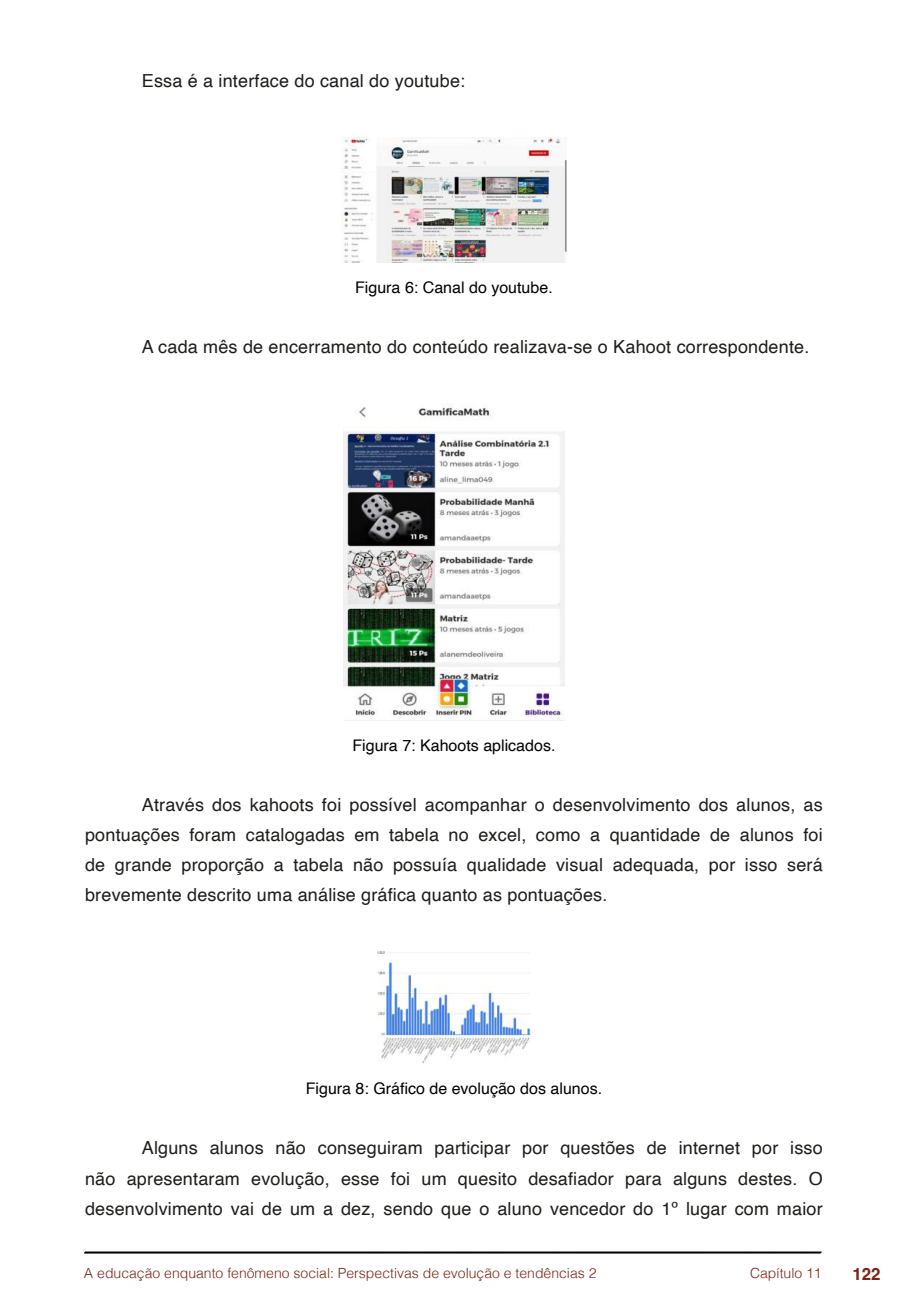
<style>
.page{position:relative;width:908px;height:1304px;background:#fff}
.page>*{position:absolute;margin:0;border:0;box-sizing:border-box;transform-origin:0 0}
.t1{font:18px/30px "Helvetica";letter-spacing:.01em;color:#1d1d1b;text-align:justify}
.t2{font:700 16.8px "Helvetica";color:#7a2616}
.t3{font:16px "Helvetica";color:#000}
.t4{font:300 14px "Helvetica";color:#7a2616}
</style>
<div class="page">
<svg style="left:84px;top:1251px;width:737px;height:3px;background:#515151"></svg>
<img style="left:342px;top:137px;width:223px;height:126px">
<img style="left:343px;top:406px;width:221px;height:315px">
<img style="left:377px;top:951px;width:153px;height:113px">
<p class="t1" style="left:142px;top:66px;width:325px">Essa é a interface do canal do youtube:</p>
<p class="t3" style="left:355px;top:275px;width:199px">Figura 6: Canal do youtube.</p>
<p class="t1" style="left:142px;top:332px;width:668px">A cada mês de encerramento do conteúdo realizava-se o Kahoot correspondente.</p>
<p class="t3" style="left:352px;top:733px;width:204px">Figura 7: Kahoots aplicados.</p>
<p class="t1" style="left:85px;top:790px;width:738px;text-indent:57px">Através dos kahoots foi possível acompanhar o desenvolvimento dos alunos, as pontuações foram catalogadas em tabela no excel, como a quantidade de alunos foi de grande proporção a tabela não possuía qualidade visual adequada, por isso será brevemente descrito uma análise gráfica quanto as pontuações.</p>
<p class="t3" style="left:305px;top:1076px;width:298px">Figura 8: Gráfico de evolução dos alunos.</p>
<p class="t1" style="left:85px;top:1134px;width:738px;text-indent:57px">Alguns alunos não conseguiram participar por questões de internet por isso não apresentaram evolução, esse foi um quesito desafiador para alguns destes. O desenvolvimento vai de um a dez, sendo que o aluno vencedor do 1º lugar com maior</p>
<p class="t4" style="left:84px;top:1261px;width:514px">A educação enquanto fenômeno social: Perspectivas de evolução e tendências 2</p>
<p class="t4" style="left:749px;top:1261px;width:73px">Capítulo 11</p>
<p class="t2" style="left:851px;top:1264px;width:30px">122</p>
</div>
